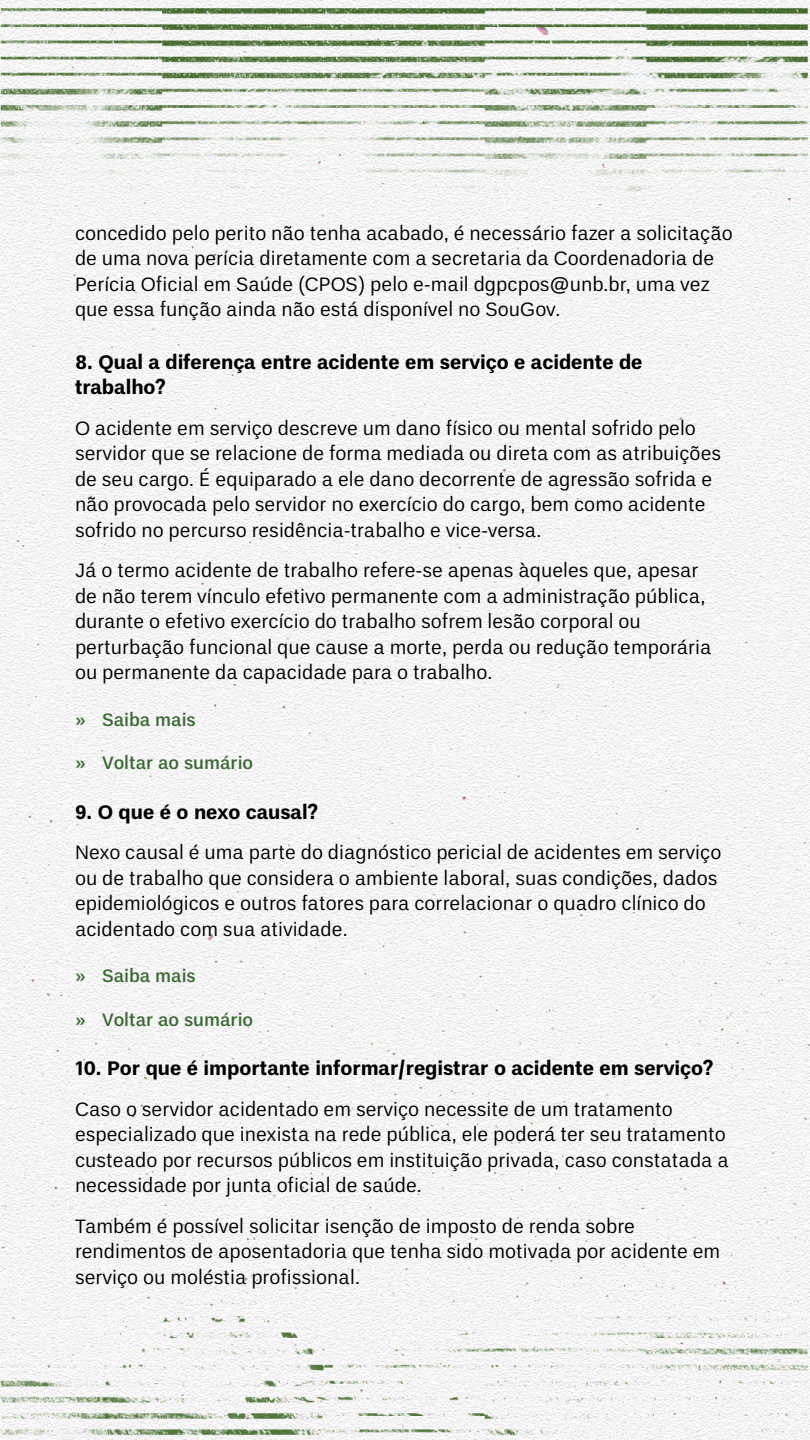
<style>
.page{position:relative;width:810px;height:1440px;background:#fff}
.page>*{position:absolute;margin:0;border:0;box-sizing:border-box;transform-origin:0 0}
.texto_2_primeiro_paragrafo{font:19.5px/25.5px "Un B Pro";color:#000}
.texto_2{font:19.5px/25.5px "Un B Pro";color:#000}
.texto_pergunta{font:700 19.5px/25.5px "Un B Pro";color:#000}
.t1{font:500 18px "Un B Pro";color:#3d6837}
</style>
<div class="page">
<img style="left:0;top:0;width:810px;height:1440px">
<p class="texto_2_primeiro_paragrafo" style="left:75px;top:220px;width:659px">concedido pelo perito não tenha acabado, é necessário fazer a solicitação de uma nova perícia diretamente com a secretaria da Coordenadoria de Perícia Oficial em Saúde (CPOS) pelo e-mail dgpcpos@unb.br, uma vez que essa função ainda não está disponível no SouGov.</p>
<p class="texto_pergunta" style="left:75px;top:349px;width:569px">8. Qual a diferença entre acidente em serviço e acidente de trabalho?</p>
<p class="texto_2_primeiro_paragrafo" style="left:75px;top:415px;width:648px">O acidente em serviço descreve um dano físico ou mental sofrido pelo servidor que se relacione de forma mediada ou direta com as atribuições de seu cargo. É equiparado a ele dano decorrente de agressão sofrida e não provocada pelo servidor no exercício do cargo, bem como acidente sofrido no percurso residência-trabalho e vice-versa.</p>
<p class="texto_2" style="left:75px;top:558px;width:638px">Já o termo acidente de trabalho refere-se apenas àqueles que, apesar de não terem vínculo efetivo permanente com a administração pública, durante o efetivo exercício do trabalho sofrem lesão corporal ou perturbação funcional que cause a morte, perda ou redução temporária ou permanente da capacidade para o trabalho.</p>
<p class="t1" style="left:75px;top:705px;width:122px">» Saiba mais</p>
<p class="t1" style="left:75px;top:749px;width:180px">» Voltar ao sumário</p>
<p class="texto_pergunta" style="left:75px;top:799px;width:245px">9. O que é o nexo causal?</p>
<p class="texto_2_primeiro_paragrafo" style="left:75px;top:840px;width:648px">Nexo causal é uma parte do diagnóstico pericial de acidentes em serviço ou de trabalho que considera o ambiente laboral, suas condições, dados epidemiológicos e outros fatores para correlacionar o quadro clínico do acidentado com sua atividade.</p>
<p class="t1" style="left:75px;top:962px;width:122px">» Saiba mais</p>
<p class="t1" style="left:75px;top:1005px;width:180px">» Voltar ao sumário</p>
<p class="texto_pergunta" style="left:75px;top:1056px;width:640px">10. Por que é importante informar/registrar o acidente em serviço?</p>
<p class="texto_2" style="left:75px;top:1096px;width:655px">Caso o servidor acidentado em serviço necessite de um tratamento especializado que inexista na rede pública, ele poderá ter seu tratamento custeado por recursos públicos em instituição privada, caso constatada a necessidade por junta oficial de saúde.</p>
<p class="texto_2" style="left:75px;top:1213px;width:647px">Também é possível solicitar isenção de imposto de renda sobre rendimentos de aposentadoria que tenha sido motivada por acidente em serviço ou moléstia profissional.</p>
</div>
